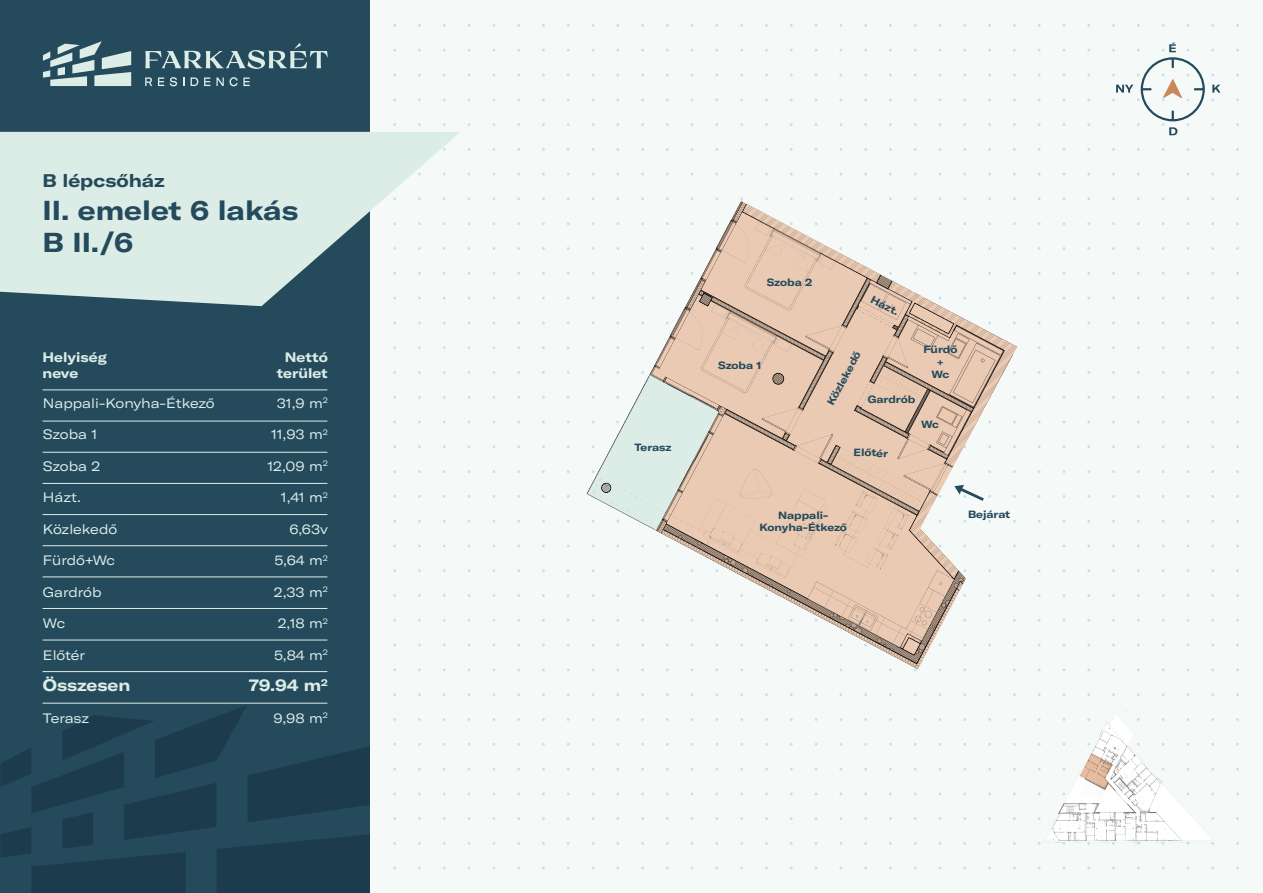
<style>
.page{position:relative;width:1263px;height:893px;background:#fff}
.page>*{position:absolute;margin:0;border:0;box-sizing:border-box;transform-origin:0 0}
.t1{font:700 expanded 27px/32.4px "GT America";color:#244a5c}
.t2{font:700 expanded 18px "GT America";color:#244a5c}
.t3{font:700 expanded 16.5px "GT America";color:#dcede7}
.t4{font:700 expanded 16.5px "GT America";color:#dcede7}
.t5{font:expanded 13.5px "GT America";color:#dcede7}
.t6{font:700 expanded 13.5px/16.2px "GT America";color:#dcede7}
.t7{font:700 expanded 10.35px/12.5px "GT America";color:#244a5c;text-align:center}
.s1{font-style:inherit}
</style>
<div class="page">
<div style="left:0;top:0;width:370px;height:893px;background:#244a5c"></div>
<svg style="left:1px;top:705px;width:369px;height:188px"></svg>
<svg style="left:145px;top:43px;width:183px;height:26px"></svg>
<svg style="left:43px;top:41px;width:88px;height:45px"></svg>
<svg style="left:158px;top:77px;width:6px;height:9px"></svg>
<svg style="left:170px;top:77px;width:7px;height:9px"></svg>
<svg style="left:191px;top:77px;width:7px;height:9px"></svg>
<svg style="left:204px;top:77px;width:6px;height:9px"></svg>
<svg style="left:216px;top:77px;width:34px;height:9px"></svg>
<svg style="left:145px;top:77px;width:7px;height:9px"></svg>
<div style="left:667px;top:669px;width:298px;height:201px;background:#f5faf8"></div>
<svg style="left:1169px;top:43px;width:7px;height:6px"></svg>
<svg style="left:1169px;top:127px;width:8px;height:8px"></svg>
<svg style="left:1112px;top:49px;width:93px;height:77px"></svg>
<svg style="left:1211px;top:85px;width:9px;height:16px"></svg>
<svg style="left:1163px;top:74px;width:26px;height:27px"></svg>
<hr style="left:43px;top:389px;width:284px;height:1px;background:#dcede7">
<hr style="left:43px;top:421px;width:284px;height:1px;background:#dcede7">
<hr style="left:43px;top:452px;width:284px;height:1px;background:#dcede7">
<hr style="left:43px;top:483px;width:284px;height:1px;background:#dcede7">
<hr style="left:43px;top:514px;width:284px;height:1px;background:#dcede7">
<hr style="left:43px;top:545px;width:284px;height:1px;background:#dcede7">
<hr style="left:43px;top:576px;width:284px;height:1px;background:#dcede7">
<hr style="left:43px;top:608px;width:284px;height:1px;background:#dcede7">
<hr style="left:43px;top:640px;width:284px;height:1px;background:#dcede7">
<hr style="left:43px;top:671px;width:284px;height:1px;background:#dcede7">
<hr style="left:43px;top:703px;width:284px;height:1px;background:#dcede7">
<svg style="left:0;top:132px;width:460px;height:174px;fill:#dcede7"></svg>
<img style="left:586px;top:222px;width:63px;height:447px">
<svg style="left:649px;top:201px;width:368px;height:468px;fill:#ebcab3"></svg>
<svg style="left:954px;top:485px;width:37px;height:16px"></svg>
<div style="left:1035px;top:708px;width:183px;height:140px;background:#f5faf8"></div>
<svg style="left:1038px;top:714px;width:175px;height:131px"></svg>
<h2 class="t2" style="left:43px;top:170px;width:124px">B lépcsőház</h2>
<h1 class="t1" style="left:43px;top:194px;width:257px">II. emelet 6 lakás<br>B II./6</h1>
<p class="t6" style="left:43px;top:349px;width:66px">Helyiség neve</p>
<p class="t6" style="left:277px;top:349px;width:53px;text-align:right">Nettó terület</p>
<p class="t5" style="left:43px;top:395px;width:173px">Nappali-Konyha-Étkező</p>
<p class="t5" style="left:277px;top:395px;width:53px">31,9 m<sup>2</sup></p>
<p class="t5" style="left:43px;top:427px;width:56px">Szoba 1</p>
<p class="t5" style="left:271px;top:427px;width:58px">11,93 m<sup>2</sup></p>
<p class="t5" style="left:43px;top:458px;width:59px">Szoba 2</p>
<p class="t5" style="left:267px;top:458px;width:62px">12,09 m<sup>2</sup></p>
<p class="t5" style="left:43px;top:490px;width:40px">Házt.</p>
<p class="t5" style="left:281px;top:490px;width:48px">1,41 m<sup>2</sup></p>
<p class="t5" style="left:43px;top:521px;width:76px">Közlekedő</p>
<p class="t5" style="left:289px;top:521px;width:40px">6,63v</p>
<p class="t5" style="left:43px;top:553px;width:74px">Fürdő+Wc</p>
<p class="t5" style="left:275px;top:553px;width:55px">5,64 m<sup>2</sup></p>
<p class="t5" style="left:43px;top:584px;width:60px">Gardrób</p>
<p class="t5" style="left:274px;top:584px;width:56px">2,33 m<sup>2</sup></p>
<p class="t5" style="left:43px;top:616px;width:24px">Wc</p>
<p class="t5" style="left:278px;top:616px;width:52px">2,18 m<sup>2</sup></p>
<p class="t5" style="left:43px;top:647px;width:44px">Előtér</p>
<p class="t5" style="left:274px;top:647px;width:55px">5,84 m<sup>2</sup></p>
<p class="t3" style="left:43px;top:675px;width:89px">Összesen</p>
<p class="t4" style="left:249px;top:675px;width:81px">79.94 <span class="s1">m</span><sup>2</sup></p>
<p class="t5" style="left:43px;top:710px;width:48px">Terasz</p>
<p class="t5" style="left:274px;top:710px;width:56px">9,98 m<sup>2</sup></p>
<p class="t7" style="left:634px;top:441px;width:39px">Terasz</p>
<p class="t7" style="left:767px;top:276px;width:47px">Szoba 2</p>
<p class="t7" style="left:718px;top:359px;width:45px">Szoba 1</p>
<p class="t7" style="left:874px;top:293px;width:32px;rotate:27deg">Házt.</p>
<p class="t7" style="left:824px;top:401px;width:61px;rotate:-62deg">Közlekedő</p>
<p class="t7" style="left:868px;top:392px;width:49px">Gardrób</p>
<p class="t7" style="left:923px;top:343px;width:35px">Fürdő +<br>Wc</p>
<p class="t7" style="left:854px;top:446px;width:36px;rotate:1deg">Előtér</p>
<p class="t7" style="left:921px;top:418px;width:19px">Wc</p>
<p class="t7" style="left:759px;top:509px;width:89px">Nappali-<br>Konyha-Étkező</p>
<p class="t7" style="left:968px;top:507px;width:44px">Bejárat</p>
</div>
